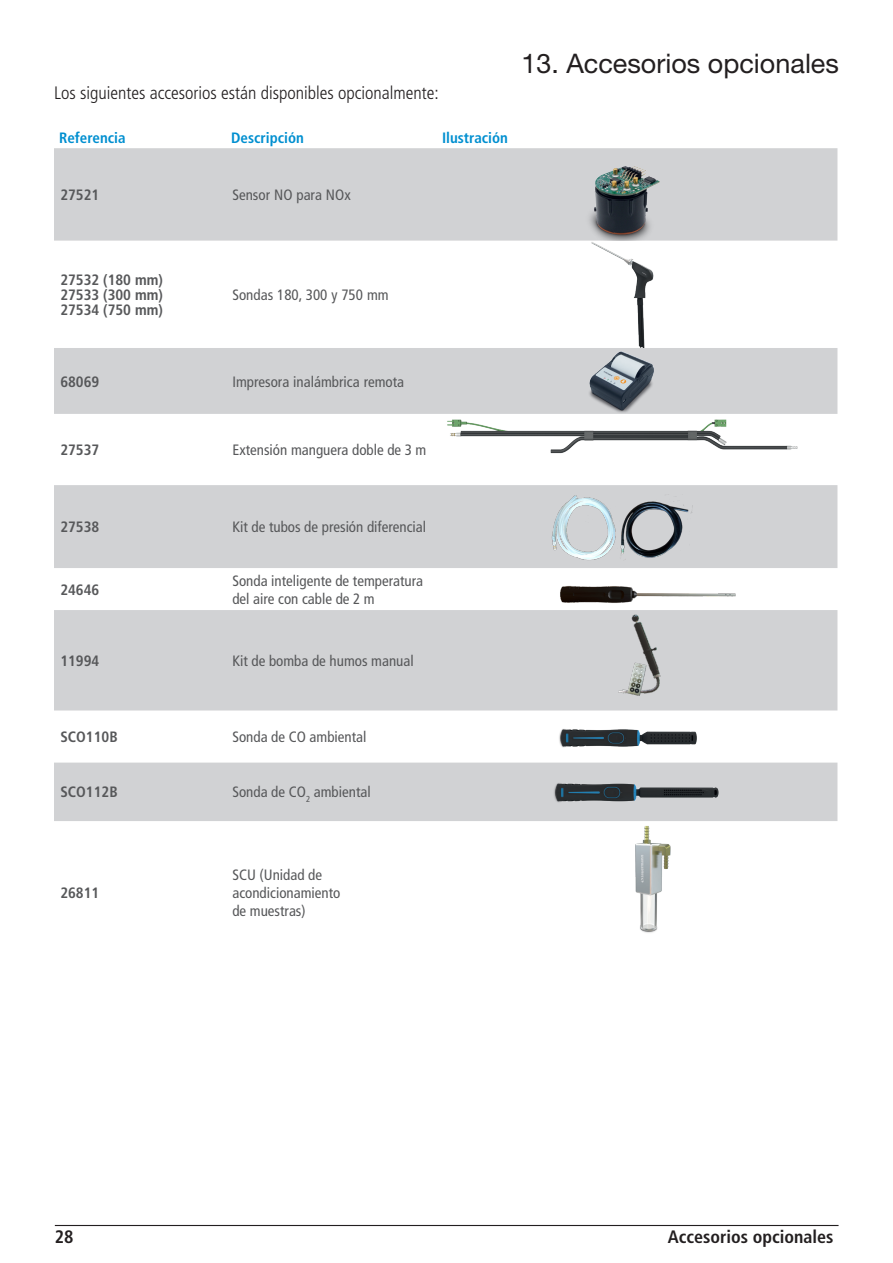
<style>
.page{position:relative;width:893px;height:1263px;background:#fff}
.page>*{position:absolute;margin:0;border:0;box-sizing:border-box;transform-origin:0 0}
.t1{font:27px "Helvetica Neue LT Std";color:#231f20}
.t2{font:300 condensed 18px "Frutiger LT Std";color:#231f20}
.t3{font:700 condensed 18px "Frutiger LT Std";color:#231f20}
.Normal_e{font:condensed 15px/18px "Frutiger LT Std";color:#57585a}
.t4{font:700 condensed 15px "Frutiger LT Std";color:#57585a}
.t5{font:700 condensed 15px "Frutiger LT Std";color:#008fd0}
</style>
<div class="page">
<hr style="left:55px;top:1225px;width:783px;height:1px;background:#231f20">
<svg style="left:54px;top:148px;width:783px;height:673px;fill:#d1d2d4"></svg>
<img style="left:573px;top:148px;width:99px;height:93px">
<img style="left:590px;top:241px;width:65px;height:107px">
<img style="left:583px;top:348px;width:79px;height:66px">
<img style="left:437px;top:414px;width:371px;height:52px">
<img style="left:550px;top:495px;width:142px;height:66px">
<img style="left:556px;top:578px;width:183px;height:32px">
<img style="left:612px;top:610px;width:51px;height:89px">
<img style="left:547px;top:724px;width:164px;height:29px">
<img style="left:545px;top:777px;width:183px;height:30px">
<img style="left:635px;top:825px;width:36px;height:108px">
<p class="t2" style="left:54px;top:83px;width:386px">Los siguientes accesorios están disponibles opcionalmente:</p>
<p class="t5" style="left:59px;top:129px;width:68px">Referencia</p>
<p class="t5" style="left:231px;top:129px;width:74px">Descripción</p>
<p class="t5" style="left:442px;top:129px;width:67px">Ilustración</p>
<p class="t1" style="left:521px;top:48px;width:319px">13. Accesorios opcionales</p>
<p class="t4" style="left:60px;top:186px;width:40px">27521</p>
<p class="Normal_e" style="left:232px;top:186px;width:120px">Sensor NO para NOx</p>
<p class="t4" style="left:60px;top:271px;width:104px">27532 (180 mm)</p>
<p class="t4" style="left:60px;top:286px;width:104px">27533 (300 mm)</p>
<p class="t4" style="left:60px;top:301px;width:104px">27534 (750 mm)</p>
<p class="Normal_e" style="left:232px;top:286px;width:158px">Sondas 180, 300 y 750 mm</p>
<p class="t4" style="left:60px;top:372px;width:40px">68069</p>
<p class="Normal_e" style="left:232px;top:372px;width:173px">Impresora inalámbrica remota</p>
<p class="t4" style="left:60px;top:441px;width:40px">27537</p>
<p class="Normal_e" style="left:232px;top:441px;width:196px">Extensión manguera doble de 3 m</p>
<p class="t4" style="left:60px;top:518px;width:40px">27538</p>
<p class="Normal_e" style="left:232px;top:518px;width:195px">Kit de tubos de presión diferencial</p>
<p class="t4" style="left:60px;top:581px;width:40px">24646</p>
<p class="Normal_e" style="left:232px;top:572px;width:192px">Sonda inteligente de temperatura del aire con cable de 2 m</p>
<p class="t4" style="left:60px;top:652px;width:40px">11994</p>
<p class="Normal_e" style="left:232px;top:652px;width:183px">Kit de bomba de humos manual</p>
<p class="t4" style="left:60px;top:728px;width:59px">SCO110B</p>
<p class="Normal_e" style="left:232px;top:728px;width:136px">Sonda de CO ambiental</p>
<p class="t4" style="left:60px;top:783px;width:59px">SCO112B</p>
<p class="Normal_e" style="left:232px;top:783px;width:140px">Sonda de CO<sub>2</sub> ambiental</p>
<p class="t4" style="left:60px;top:884px;width:40px">26811</p>
<p class="Normal_e" style="left:232px;top:866px;width:110px">SCU (Unidad de acondicionamiento de muestras)</p>
<p class="t3" style="left:55px;top:1226px;width:20px">28</p>
<p class="t3" style="left:668px;top:1226px;width:167px">Accesorios opcionales</p>
</div>
